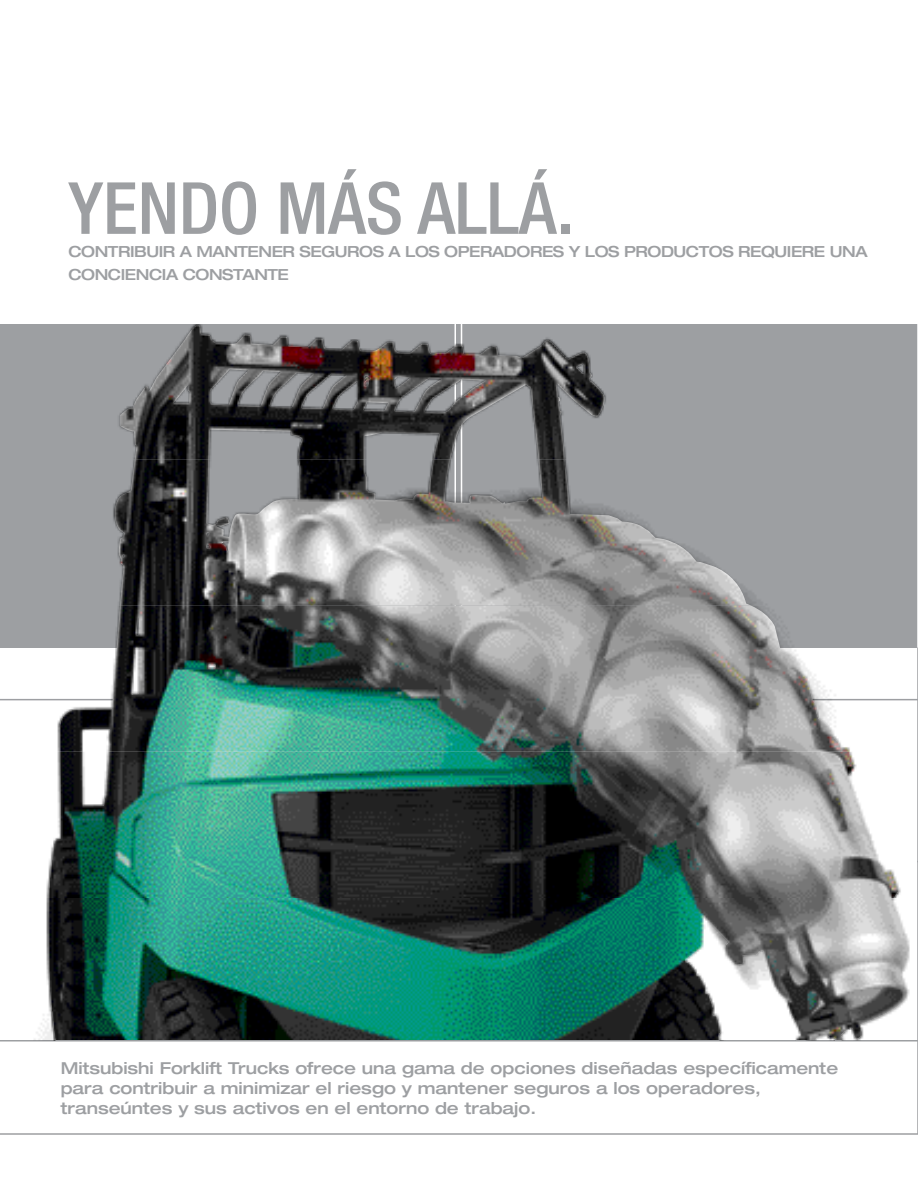
<style>
.page{position:relative;width:918px;height:1188px;background:#fff}
.page>*{position:absolute;margin:0;border:0;box-sizing:border-box;transform-origin:0 0}
.t1{font:500 condensed 72px "Helvetica Neue";color:#9d9fa2}
.t2{font:500 expanded 16.5px/19.8px "Helvetica Neue";color:#9d9fa2}
.t3{font:500 expanded 15.3px/23px "Helvetica Neue";letter-spacing:-.03em;color:#9d9fa2}
</style>
<div class="page">
<hr style="left:0;top:1040px;width:918px;height:2px;background:#9d9fa2">
<hr style="left:0;top:1133px;width:918px;height:2px;background:#9d9fa2">
<hr style="left:917px;top:648px;width:1px;height:486px;background:#9d9fa2">
<img style="left:0;top:324px;width:918px;height:716px">
<h1 class="t1" style="left:68px;top:165px;width:507px">YENDO MÁS ALLÁ.</h1>
<p class="t3" style="left:68px;top:240px;width:801px">CONTRIBUIR A MANTENER SEGUROS A LOS OPERADORES Y LOS PRODUCTOS REQUIERE UNA<br>CONCIENCIA CONSTANTE</p>
<p class="t2" style="left:61px;top:1058px;width:779px">Mitsubishi Forklift Trucks ofrece una gama de opciones diseñadas específicamente para contribuir a minimizar el riesgo y mantener seguros a los operadores, transeúntes y sus activos en el entorno de trabajo.</p>
</div>
